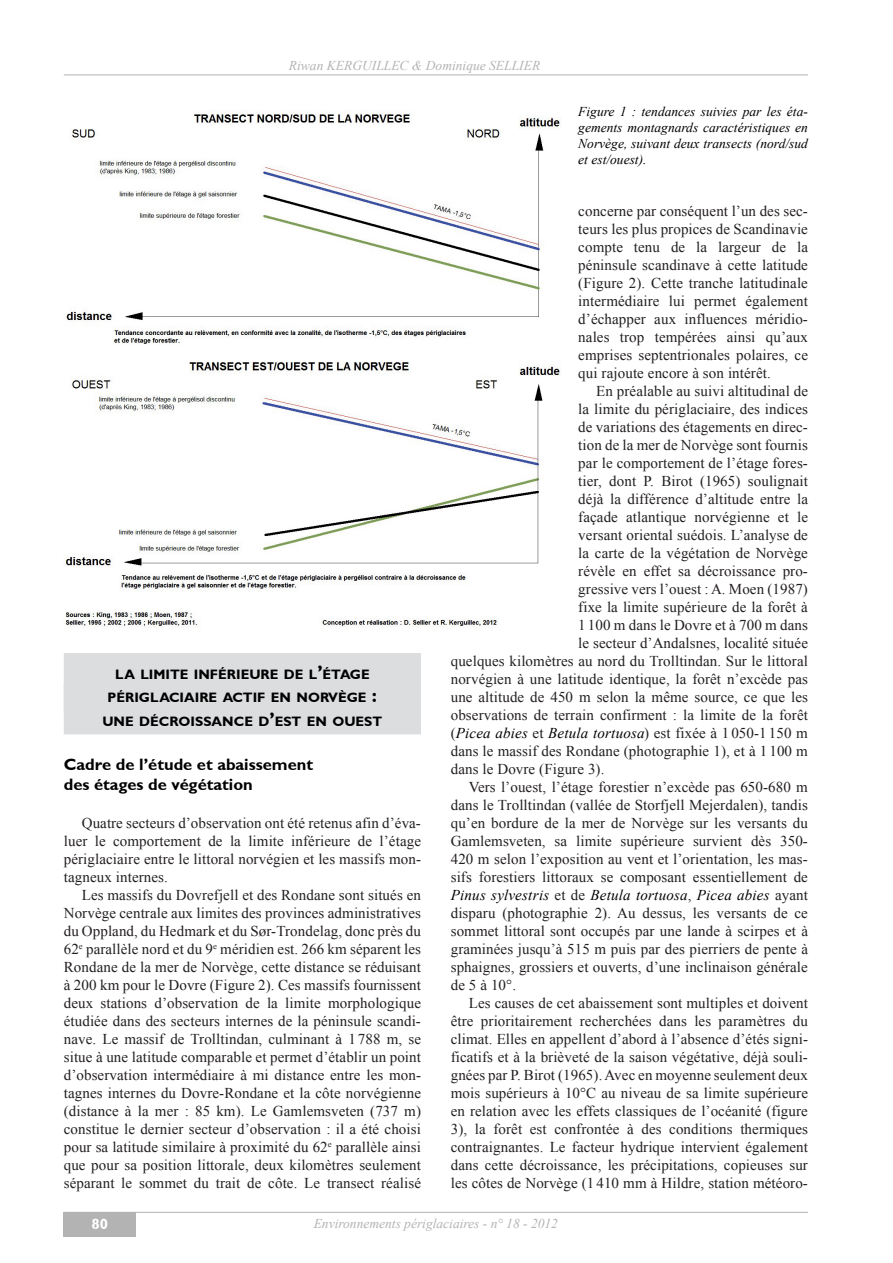
<style>
.page{position:relative;width:893px;height:1263px;background:#fff}
.page>*{position:absolute;margin:0;border:0;box-sizing:border-box;transform-origin:0 0}
.t1{font:16.5px/19.8px "Garrison Sans BOLD";color:#000}
.t2{font:15px/18px "Times New Roman";letter-spacing:.005em;color:#231f20;text-align:justify}
.t3{font:italic 15px "Times New Roman";letter-spacing:.015em;color:#000}
.t4{font:15px "Garrison Sans BOLD";color:#fff}
.t5{font:13.65px/23.4px "Garrison Sans BOLD";color:#000;text-align:center}
.t6{font:italic 13.5px/16.2px "Times New Roman";color:#000;text-align:justify}
.t7{font:italic 13.5px "Times New Roman";color:#b3b3b3}
.t8{font:italic 13.5px "Times New Roman";color:#b3b3b3}
.s1{font-style:inherit}
.s2{font-size:19.5px}
.s3{font-style:normal;color:#231f20}
</style>
<div class="page">
<div style="left:64px;top:1212px;width:72px;height:24px;background:#b3b3b3"></div>
<hr style="left:64px;top:75px;width:744px;height:1px;background:#b3b3b3">
<hr style="left:64px;top:1212px;width:744px;height:1px;background:#b3b3b3">
<div style="left:64px;top:653px;width:357px;height:60px;background:#dcdddf"></div>
<div style="left:64px;top:683px;width:357px;height:51px;background:#dcdddf"></div>
<img style="left:65px;top:111px;width:495px;height:517px">
<p class="t8" style="left:289px;top:57px;width:253px"><span class="s1">Riwan</span> KERGUILLEC &amp; <span class="s1">Dominique</span> SELLIER</p>
<p class="t6" style="left:578px;top:103px;width:231px">Figure 1 : tendances suivies par les éta&shy;gements montagnards caractéristiques en Norvège, suivant deux transects (nord/sud et est/ouest).</p>
<p class="t5" style="left:102px;top:663px;width:281px">LA LIMITE INFÉRIEURE DE L<span class="s2">’</span>ÉTAGE<br>PÉRIGLACIAI RE ACTI F EN NORVÈGE <span class="s2">:<br></span>UNE DÉCROISSANCE D<span class="s2">’</span>EST EN OUEST</p>
<p class="t1" style="left:64px;top:755px;width:251px">Cadre de l’étude et abaissement des étages de végétation</p>
<p class="t2" style="left:64px;top:814px;width:359px;text-indent:18px">Quatre secteurs d’observation ont été retenus afin d’éva&shy;luer le comportement de la limite inférieure de l’étage périglaciaire entre le littoral norvégien et les massifs mon&shy;tagneux internes.</p>
<p class="t2" style="left:64px;top:886px;width:359px;text-indent:18px">Les massifs du Dovrefjell et des Rondane sont situés en Norvège centrale aux limites des provinces administratives du Oppland, du Hedmark et du Sør-Trondelag, donc près du 62<sup>e</sup> parallèle nord et du 9<sup>e</sup> méridien est. 266 km séparent les Rondane de la mer de Norvège, cette distance se réduisant à 200 km pour le Dovre (Figure 2). Ces massifs fournissent deux stations d’observation de la limite morphologique étudiée dans des secteurs internes de la péninsule scandi&shy;nave. Le massif de Trolltindan, culminant à 1 788 m, se situe à une latitude comparable et permet d’établir un point d’observation intermédiaire à mi distance entre les mon&shy;tagnes internes du Dovre-Rondane et la côte norvégienne (distance à la mer : 85 km). Le Gamlemsveten (737 m) constitue le dernier secteur d’observation : il a été choisi pour sa latitude similaire à proximité du 62<sup>e</sup> parallèle ainsi que pour sa position littorale, deux kilomètres seulement séparant le sommet du trait de côte. Le transect réalisé</p>
<p class="t2" style="left:578px;top:202px;width:231px">concerne par conséquent l’un des sec&shy;teurs les plus propices de Scandinavie compte tenu de la largeur de la péninsule scandinave à cette latitude (Figure 2). Cette tranche latitudinale intermédiaire lui permet également d’échapper aux influences méridio&shy;nales trop tempérées ainsi qu’aux emprises septentrionales polaires, ce qui rajoute encore à son intérêt.</p>
<p class="t2" style="left:596px;top:382px;width:213px">En préalable au suivi altitudinal de</p>
<p class="t2" style="left:578px;top:400px;width:231px">la limite du périglaciaire, des indices</p>
<p class="t2" style="left:578px;top:418px;width:231px">de variations des étagements en direc-</p>
<p class="t2" style="left:578px;top:436px;width:231px">tion de la mer de Norvège sont fournis</p>
<p class="t2" style="left:578px;top:454px;width:231px">par le comportement de l’étage fores-</p>
<p class="t2" style="left:578px;top:472px;width:231px">tier, dont P. Birot (1965) soulignait</p>
<p class="t2" style="left:578px;top:490px;width:231px">déjà la différence d’altitude entre la</p>
<p class="t2" style="left:578px;top:508px;width:231px">façade atlantique norvégienne et le</p>
<p class="t2" style="left:578px;top:526px;width:231px">versant oriental suédois. L’analyse de</p>
<p class="t2" style="left:578px;top:544px;width:231px">la carte de la végétation de Norvège</p>
<p class="t2" style="left:578px;top:562px;width:231px">révèle en effet sa décroissance pro-</p>
<p class="t2" style="left:578px;top:580px;width:231px">gressive vers l’ouest : A. Moen (1987)</p>
<p class="t2" style="left:578px;top:598px;width:231px">fixe la limite supérieure de la forêt à</p>
<p class="t2" style="left:578px;top:616px;width:231px">1 100 m dans le Dovre et à 700 m dans</p>
<p class="t2" style="left:578px;top:634px;width:231px">le secteur d’Andalsnes, localité située</p>
<p class="t2" style="left:451px;top:652px;width:359px">quelques kilomètres au nord du Trolltindan. Sur le littoral</p>
<p class="t2" style="left:451px;top:670px;width:359px">norvégien à une latitude identique, la forêt n’excède pas</p>
<p class="t2" style="left:451px;top:688px;width:359px">une altitude de 450 m selon la même source, ce que les</p>
<p class="t2" style="left:451px;top:706px;width:359px">observations de terrain confirment : la limite de la forêt</p>
<p class="t3" style="left:451px;top:723px;width:359px"><span class="s3">(</span>Picea abies <span class="s3">et</span> Betula tortuosa<span class="s3">) est fixée à 1 050-1 150 m</span></p>
<p class="t2" style="left:451px;top:742px;width:359px">dans le massif des Rondane (photographie 1), et à 1 100 m</p>
<p class="t2" style="left:451px;top:760px;width:155px">dans le Dovre (Figure 3).</p>
<p class="t2" style="left:469px;top:778px;width:341px">Vers l’ouest, l’étage forestier n’excède pas 650-680 m</p>
<p class="t2" style="left:451px;top:796px;width:359px">dans le Trolltindan (vallée de Storfjell Mejerdalen), tandis</p>
<p class="t2" style="left:451px;top:814px;width:359px">qu’en bordure de la mer de Norvège sur les versants du</p>
<p class="t2" style="left:451px;top:832px;width:359px">Gamlemsveten, sa limite supérieure survient dès 350-</p>
<p class="t2" style="left:451px;top:850px;width:359px">420 m selon l’exposition au vent et l’orientation, les mas-</p>
<p class="t2" style="left:451px;top:868px;width:359px">sifs forestiers littoraux se composant essentiellement de</p>
<p class="t3" style="left:451px;top:885px;width:359px">Pinus sylvestris <span class="s3">et de</span> Betula tortuosa<span class="s3">,</span> Picea abies <span class="s3">ayant</span></p>
<p class="t2" style="left:451px;top:904px;width:359px">disparu (photographie 2). Au dessus, les versants de ce</p>
<p class="t2" style="left:451px;top:922px;width:359px">sommet littoral sont occupés par une lande à scirpes et à</p>
<p class="t2" style="left:451px;top:940px;width:359px">graminées jusqu’à 515 m puis par des pierriers de pente à</p>
<p class="t2" style="left:451px;top:958px;width:359px">sphaignes, grossiers et ouverts, d’une inclinaison générale</p>
<p class="t2" style="left:451px;top:976px;width:67px">de 5 à 10°.</p>
<p class="t2" style="left:469px;top:994px;width:341px">Les causes de cet abaissement sont multiples et doivent</p>
<p class="t2" style="left:451px;top:1012px;width:359px">être prioritairement recherchées dans les paramètres du</p>
<p class="t2" style="left:451px;top:1030px;width:359px">climat. Elles en appellent d’abord à l’absence d’étés signi-</p>
<p class="t2" style="left:451px;top:1048px;width:359px">ficatifs et à la brièveté de la saison végétative, déjà souli-</p>
<p class="t2" style="left:451px;top:1066px;width:359px">gnées par P. Birot (1965). Avec en moyenne seulement deux</p>
<p class="t2" style="left:451px;top:1084px;width:359px">mois supérieurs à 10°C au niveau de sa limite supérieure</p>
<p class="t2" style="left:451px;top:1102px;width:359px">en relation avec les effets classiques de l’océanité (figure</p>
<p class="t2" style="left:451px;top:1120px;width:359px">3), la forêt est confrontée à des conditions thermiques</p>
<p class="t2" style="left:451px;top:1138px;width:359px">contraignantes. Le facteur hydrique intervient également</p>
<p class="t2" style="left:451px;top:1156px;width:359px">dans cette décroissance, les précipitations, copieuses sur</p>
<p class="t2" style="left:451px;top:1174px;width:359px">les côtes de Norvège (1 410 mm à Hildre, station météoro-</p>
<p class="t4" style="left:92px;top:1216px;width:18px">80</p>
<p class="t7" style="left:314px;top:1214px;width:246px">Environnements périglaciaires - n° 18 - 2012</p>
</div>
